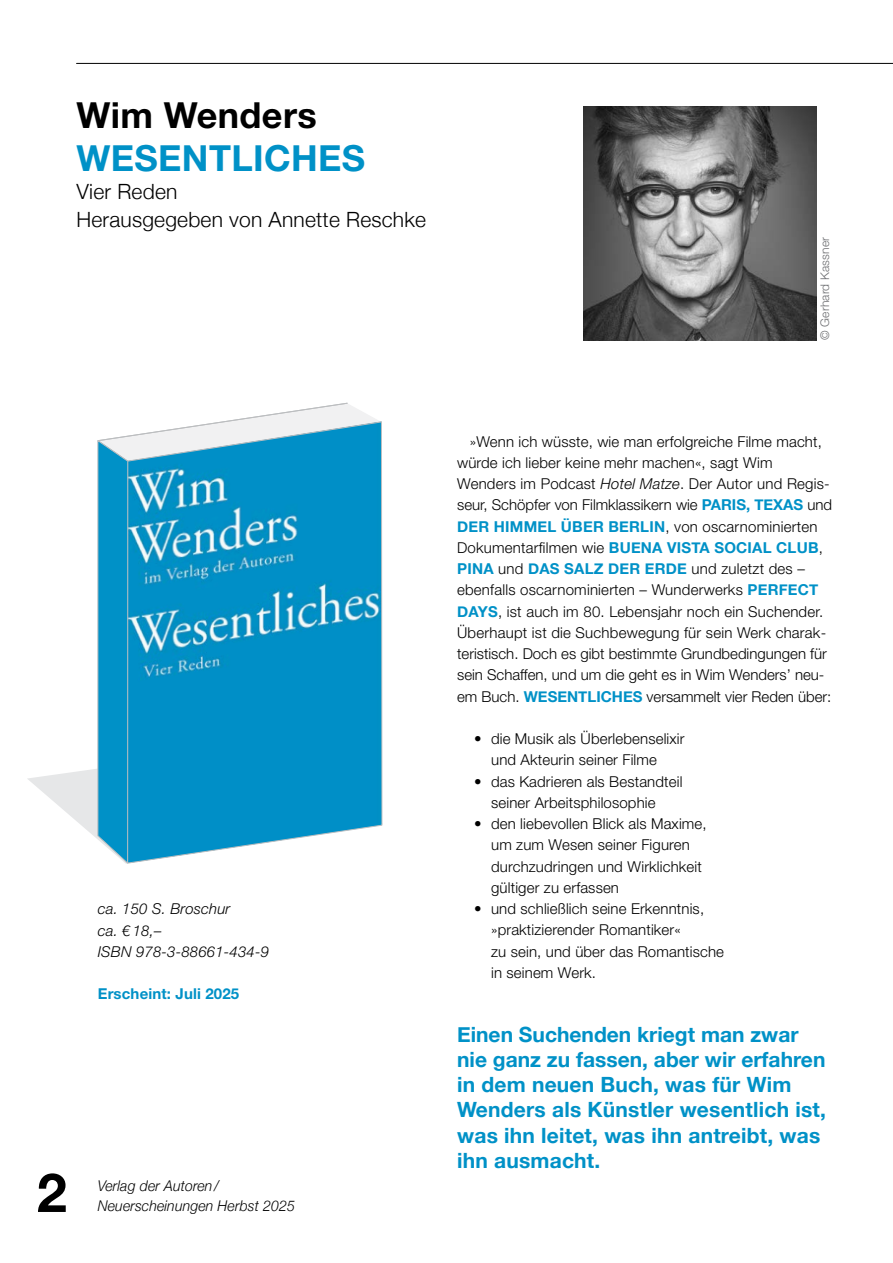
<style>
.page{position:relative;width:893px;height:1263px;background:#fff}
.page>*{position:absolute;margin:0;border:0;box-sizing:border-box;transform-origin:0 0}
.t1{font:700 54px "Helvetica Neue LT Std";color:#000}
.t2{font:700 36px "Helvetica Neue LT Std";letter-spacing:.01em;color:#0091c7}
.t3{font:700 36px "Helvetica Neue LT Std";letter-spacing:.01em;color:#000}
.t4{font:700 21px/25.2px "Helvetica Neue";letter-spacing:.01em;color:#0091c7}
.t5{font:300 21px/28.3px "Helvetica Neue";letter-spacing:.01em;color:#000}
.t6{font:300 15px/21.3px "Helvetica Neue LT Std";letter-spacing:.01em;color:#000}
.t7{font:italic 300 15px/21.3px "Helvetica Neue LT Std";letter-spacing:.01em;color:#000}
.t8{font:700 15px "Helvetica Neue";letter-spacing:.015em;color:#0091c7}
.t9{font:700 15px "Helvetica Neue LT Std";letter-spacing:.01em;color:#0091c7}
.t10{font:italic 300 14.85px/20.7px "Helvetica Neue";letter-spacing:.01em;color:#000;scale:.95 1}
.t11{font:300 12px "Helvetica Neue LT Std";letter-spacing:.015em;color:#6d6e71}
.s1{font-style:italic}
.s2{font-family:"Helvetica Neue";font-weight:700;color:#0091c7}
.s3{font-family:"Helvetica Neue LT Std";font-weight:300;color:#000}
</style>
<div class="page">
<img style="left:584px;top:106px;width:232px;height:234px">
<svg style="left:27px;top:402px;width:356px;height:462px"></svg>
<hr style="left:77px;top:63px;width:816px;height:1px;background:#000">
<h2 class="t3" style="left:77px;top:92px;width:242px">Wim Wenders</h2>
<h2 class="t2" style="left:77px;top:136px;width:290px">WESENTLICHES</h2>
<h3 class="t5" style="left:77px;top:176px;width:351px">Vier Reden<br>Herausgegeben von Annette Reschke</h3>
<p class="t11" style="left:818px;top:340px;width:105px;rotate:-90deg">© Gerhard Kassner</p>
<p class="t7" style="left:98px;top:898px;width:173px">ca. 150 S. Broschur<br>ca. € 18,–<br>ISBN 978-3-88661-434-9</p>
<p class="t9" style="left:98px;top:985px;width:143px">Erscheint: Juli 2025</p>
<h1 class="t1" style="left:37px;top:1159px;width:32px">2</h1>
<p class="t10" style="left:98px;top:1174px;width:209px">Verlag der Autoren /<br>Neuerscheinungen Herbst 2025</p>
<p class="t6" style="left:457px;top:430px;width:377px;text-indent:13px">»Wenn ich wüsste, wie man erfolgreiche Filme macht, würde ich lieber keine mehr machen«, sagt Wim Wenders im Podcast <span class="s1">Hotel Matze</span>. Der Autor und Regis&shy;seur, Schöpfer von Filmklassikern wie <span class="s2">PARIS, TEXAS</span> und <span class="s2">DER HIMMEL ÜBER BERLIN</span>, von oscarnominierten Dokumentarfilmen wie <span class="s2">BUENA VISTA SOCIAL CLUB</span>,</p>
<p class="t8" style="left:457px;top:557px;width:349px">PINA <span class="s3">und</span> DAS SALZ DER ERDE <span class="s3">und zuletzt des –</span></p>
<p class="t6" style="left:457px;top:579px;width:376px">ebenfalls oscarnominierten – Wunderwerks <span class="s2">PERFECT DAYS</span>, ist auch im 80. Lebensjahr noch ein Suchender.<br>Überhaupt ist die Suchbewegung für sein Werk charak&shy;teristisch. Doch es gibt bestimmte Grundbedingungen für sein Schaffen, und um die geht es in Wim Wenders’ neu&shy;em Buch. <span class="s2">WESENTLICHES</span> versammelt vier Reden über:</p>
<p class="t6" style="left:491px;top:728px;width:195px;text-indent:-17px">• die Musik als Überlebenselixir und Akteurin seiner Filme</p>
<p class="t6" style="left:491px;top:770px;width:193px;text-indent:-17px">• das Kadrieren als Bestandteil seiner Arbeitsphilosophie</p>
<p class="t6" style="left:491px;top:813px;width:217px;text-indent:-17px">• den liebevollen Blick als Maxime, um zum Wesen seiner Figuren durchzudringen und Wirklichkeit gültiger zu erfassen</p>
<p class="t6" style="left:491px;top:898px;width:234px;text-indent:-17px">• und schließlich seine Erkenntnis, »praktizierender Romantiker«<br>zu sein, und über das Romantische in seinem Werk.</p>
<h3 class="t4" style="left:457px;top:1022px;width:370px">Einen Suchenden kriegt man zwar nie ganz zu fassen, aber wir erfahren in dem neuen Buch, was für Wim<br>Wenders als Künstler wesentlich ist, was ihn leitet, was ihn antreibt, was ihn ausmacht.</h3>
</div>
